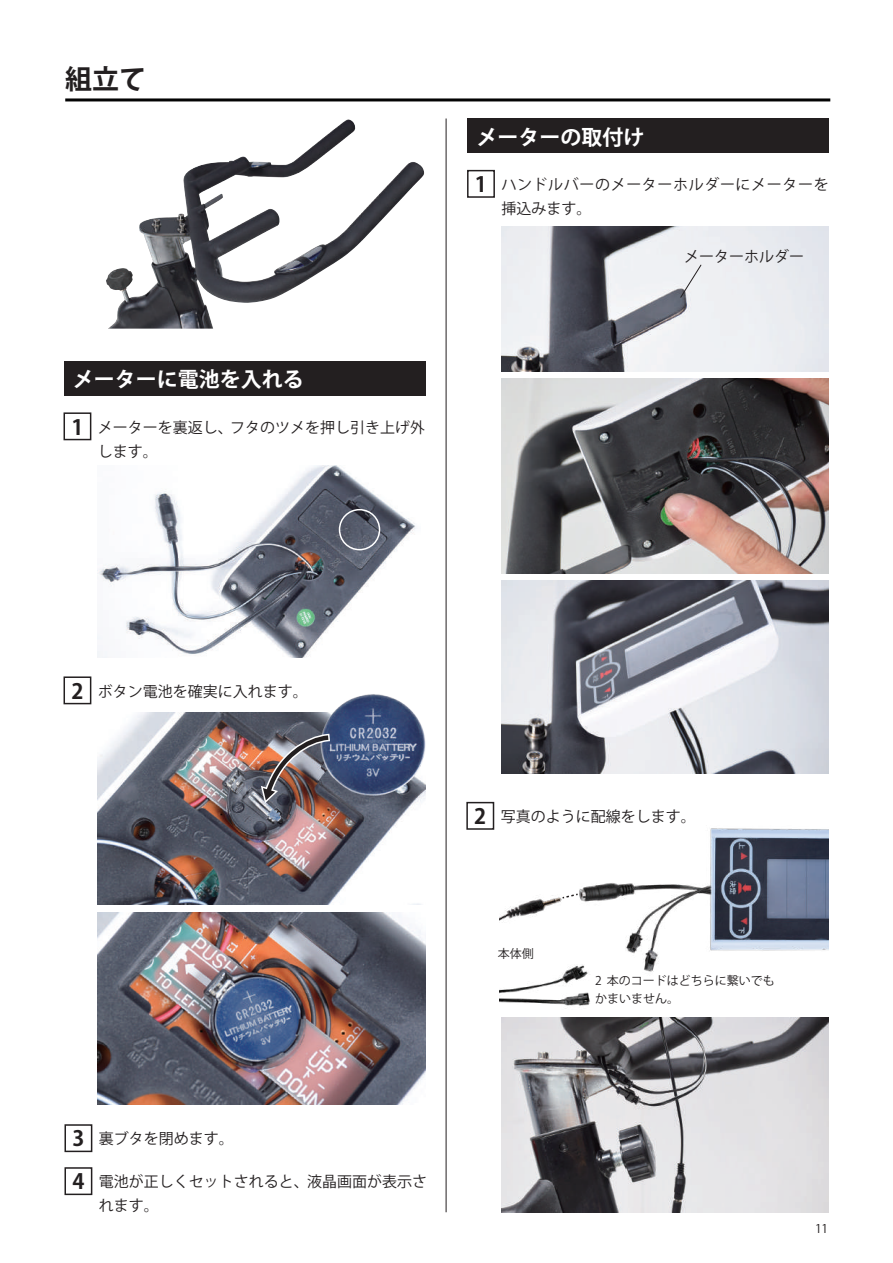
<style>
.page{position:relative;width:893px;height:1263px;background:#fff}
.page>*{position:absolute;margin:0;border:0;box-sizing:border-box;transform-origin:0 0}
.t1{font:700 27px "Koz Go Pr 6 N";color:#231f20}
.t2{font:700 21px "Koz Go Pr 6 N";color:#fff}
.t3{font:700 21px "Koz Go Pr 6 N";color:#231f20}
.t4{font:15px/24px "Koz Go Pr 6 N";color:#231f20}
.t5{font:15px/24px "Koz Go Pr 6 N";letter-spacing:.04em;color:#231f20}
.t6{font:12px/18px "Koz Go Pr 6 N";color:#231f20}
.s1{font-weight:700;font-size:21px}
</style>
<div class="page">
<hr style="left:65px;top:98px;width:765px;height:3px;background:#030303">
<div style="left:467px;top:119px;width:362px;height:34px;background:#231f20"></div>
<div style="left:64px;top:361px;width:361px;height:34px;background:#231f20"></div>
<img style="left:98px;top:466px;width:318px;height:192px">
<img style="left:98px;top:713px;width:323px;height:192px">
<img style="left:312px;top:694px;width:114px;height:106px">
<img style="left:501px;top:226px;width:328px;height:145px">
<img style="left:501px;top:581px;width:328px;height:192px">
<img style="left:98px;top:912px;width:327px;height:192px">
<img style="left:499px;top:828px;width:330px;height:178px">
<img style="left:501px;top:379px;width:328px;height:194px">
<img style="left:501px;top:1018px;width:328px;height:194px">
<img style="left:106px;top:122px;width:250px;height:207px">
<hr style="left:446px;top:118px;width:1px;height:1094px;background:#231f20">
<div style="left:467px;top:170px;width:28px;height:28px;border:2px solid #231f20"></div>
<div style="left:64px;top:412px;width:27px;height:28px;border:2px solid #231f20"></div>
<div style="left:64px;top:676px;width:27px;height:28px;border:2px solid #231f20"></div>
<div style="left:339px;top:509px;width:41px;height:41px;border:2px solid #fff;border-radius:50%"></div>
<img style="left:259px;top:732px;width:73px;height:74px">
<svg style="left:680px;top:264px;width:21px;height:34px"></svg>
<div style="left:64px;top:1124px;width:28px;height:28px;border:2px solid #231f20"></div>
<div style="left:64px;top:1167px;width:28px;height:28px;border:2px solid #231f20"></div>
<svg style="left:563px;top:893px;width:15px;height:6px"></svg>
<div style="left:466px;top:802px;width:28px;height:28px;border:2px solid #231f20"></div>
<h1 class="t1" style="left:65px;top:64px;width:82px">組立て</h1>
<h2 class="t2" style="left:73px;top:368px;width:232px">メーターに電池を入れる</h2>
<h2 class="t3" style="left:71px;top:415px;width:14px">1</h2>
<p class="t4" style="left:98px;top:415px;width:329px">メーターを裏返し、フタのツメを押し引き上げ外します。</p>
<h2 class="t2" style="left:476px;top:125px;width:169px">メーターの取付け</h2>
<h2 class="t3" style="left:475px;top:173px;width:14px">1</h2>
<p class="t5" style="left:501px;top:173px;width:329px">ハンドルバーのメーターホルダーにメーターを挿込みます。</p>
<p class="t4" style="left:684px;top:245px;width:121px">メーターホルダー</p>
<p class="t4" style="left:71px;top:679px;width:238px"><span class="s1">2</span> ボタン電池を確実に入れます。</p>
<p class="t4" style="left:474px;top:805px;width:223px"><span class="s1">2</span> 写真のように配線をします。</p>
<p class="t6" style="left:498px;top:945px;width:37px">本体側</p>
<p class="t6" style="left:595px;top:972px;width:181px">2 本のコードはどちらに繋いでもかまいません。</p>
<p class="t4" style="left:72px;top:1127px;width:163px"><span class="s1">3</span> 裏ブタを閉めます。</p>
<p class="t4" style="left:99px;top:1170px;width:330px">電池が正しくセットされると、液晶画面が表示されます。</p>
<h2 class="t3" style="left:72px;top:1170px;width:14px">4</h2>
<p class="t6" style="left:815px;top:1220px;width:15px">11</p>
</div>
